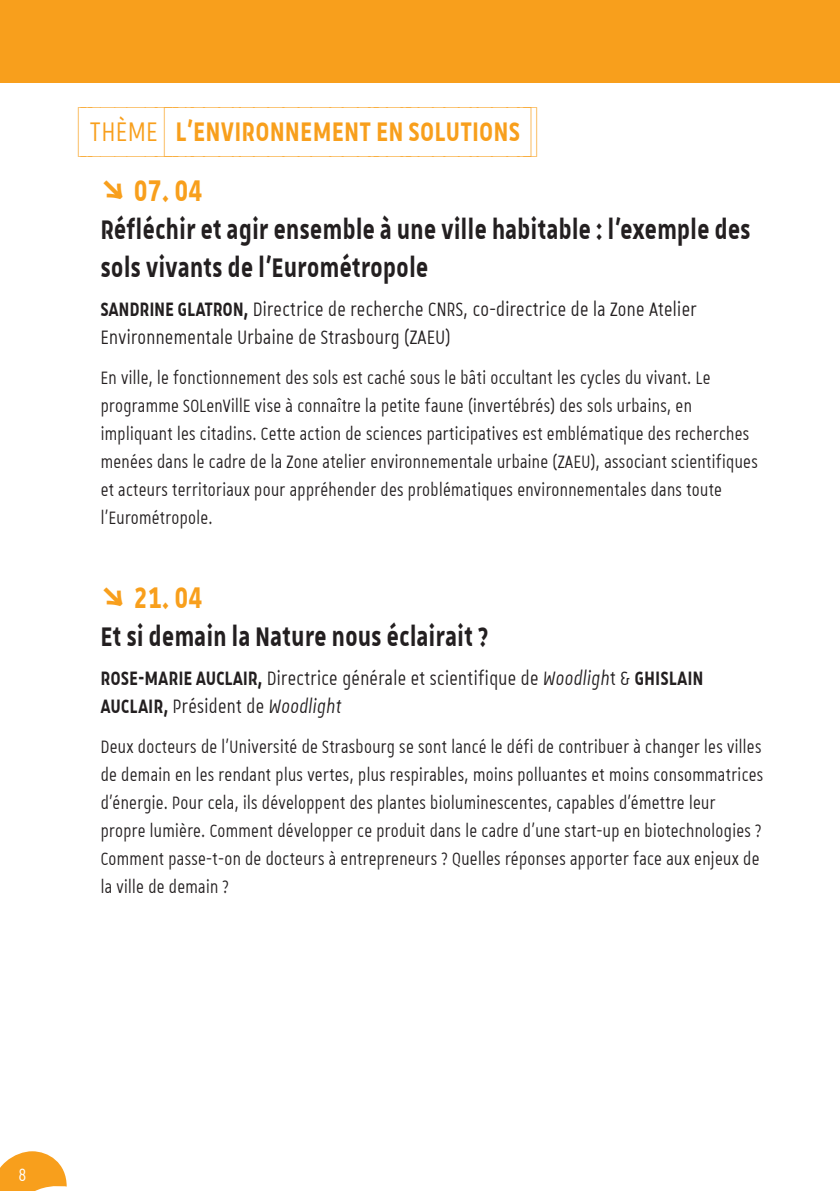
<style>
.page{position:relative;width:840px;height:1191px;background:#fff}
.page>*{position:absolute;margin:0;border:0;box-sizing:border-box;transform-origin:0 0}
.t1{font:700 40px "Unistra A";letter-spacing:.02em;color:#f89f1c}
.t2{font:700 36px/38px "Unistra A";letter-spacing:.02em;color:#231f20;scale:.75 1}
.t3{font:700 36px "Unistra Encadre";letter-spacing:.03em;color:#f89f1c;scale:.75 1}
.t4{font:26px/28px "Unistra A";letter-spacing:.02em;color:#231f20;scale:.75 1}
.t5{font:24px/28px "Unistra A";letter-spacing:.02em;color:#231f20;scale:.75 1}
.t6{font:24px "Unistra A";color:#fff;scale:.75 1}
.s1{font-weight:400}
.s2{font-weight:700}
.s3{font-style:italic}
</style>
<div class="page">
<div style="left:0;top:0;width:839px;height:82px;background:#f89f1c"></div>
<svg style="left:0;top:1151px;width:67px;height:40px"></svg>
<h2 class="t3" style="left:78px;top:106px;width:612px"><span class="s1">(_THÈME_(_</span>L’ENVIRONNEMENT_EN_SOLUTIONS<span class="s1">_))</span></h2>
<h1 class="t1" style="left:101px;top:168px;width:103px">↘ 07. 04</h1>
<h2 class="t2" style="left:101px;top:209px;width:867px">Réfléchir et agir ensemble à une ville habitable : l’exemple des sols vivants de l’Eurométropole</h2>
<p class="t4" style="left:101px;top:295px;width:795px"><span class="s2">SANDRINE GLATRON,</span> Directrice de recherche CNRS, co-directrice de la Zone Atelier<br>Environnementale Urbaine de Strasbourg (ZAEU)</p>
<p class="t5" style="left:101px;top:363px;width:877px">En ville, le fonctionnement des sols est caché sous le bâti occultant les cycles du vivant. Le programme SOLenVillE vise à connaître la petite faune (invertébrés) des sols urbains, en impliquant les citadins. Cette action de sciences participatives est emblématique des recherches menées dans le cadre de la Zone atelier environnementale urbaine (ZAEU), associant scientifiques et acteurs territoriaux pour appréhender des problématiques environnementales dans toute l'Eurométropole.</p>
<h1 class="t1" style="left:101px;top:575px;width:103px">↘ 21. 04</h1>
<h2 class="t2" style="left:101px;top:616px;width:518px">Et si demain la Nature nous éclairait ?</h2>
<p class="t4" style="left:101px;top:663px;width:804px"><span class="s2">ROSE-MARIE AUCLAIR,</span> Directrice générale et scientifique de <span class="s3">Woodligh</span>t &amp; <span class="s2">GHISLAIN<br>AUCLAIR,</span> Président de <span class="s3">Woodlight</span></p>
<p class="t5" style="left:101px;top:731px;width:884px">Deux docteurs de l’Université de Strasbourg se sont lancé le défi de contribuer à changer les villes de demain en les rendant plus vertes, plus respirables, moins polluantes et moins consommatrices d’énergie. Pour cela, ils développent des plantes bioluminescentes, capables d’émettre leur propre lumière. Comment développer ce produit dans le cadre d’une start-up en biotechnologies ?<br>Comment passe-t-on de docteurs à entrepreneurs ? Quelles réponses apporter face aux enjeux de la ville de demain ?</p>
<p class="t6" style="left:18px;top:1162px;width:12px">8</p>
</div>
